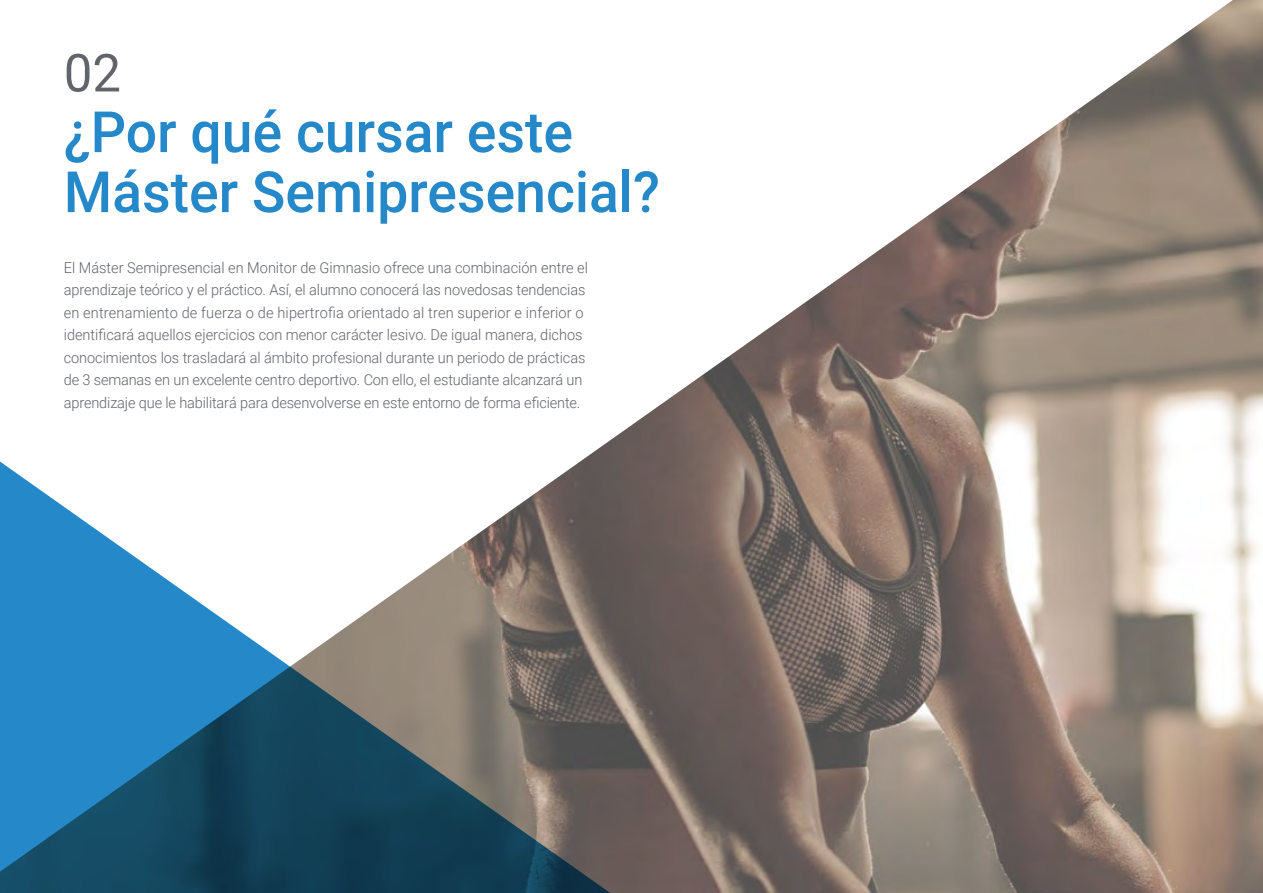
<style>
.page{position:relative;width:1263px;height:893px;background:#fff}
.page>*{position:absolute;margin:0;border:0;box-sizing:border-box;transform-origin:0 0}
.t1{font:500 57px/60px "Roboto";color:#2488c9}
.t2{font:52.5px "Roboto";color:#61646a}
.t3{font:300 15px/22.5px "Roboto";letter-spacing:-.005em;color:#61646a}
</style>
<div class="page">
<img style="left:602px;top:0;width:661px;height:893px">
<svg style="left:0;top:446px;width:640px;height:447px"></svg>
<h2 class="t2" style="left:64px;top:36px;width:59px">02</h2>
<h1 class="t1" style="left:64px;top:100px;width:597px">¿Por qué cursar este<br>Máster Semipresencial?</h1>
<p class="t3" style="left:64px;top:255px;width:526px">El Máster Semipresencial en Monitor de Gimnasio ofrece una combinación entre el aprendizaje teórico y el práctico. Así, el alumno conocerá las novedosas tendencias en entrenamiento de fuerza o de hipertrofia orientado al tren superior e inferior o identificará aquellos ejercicios con menor carácter lesivo. De igual manera, dichos conocimientos los trasladará al ámbito profesional durante un periodo de prácticas de 3 semanas en un excelente centro deportivo. Con ello, el estudiante alcanzará un aprendizaje que le habilitará para desenvolverse en este entorno de forma eficiente.</p>
</div>
